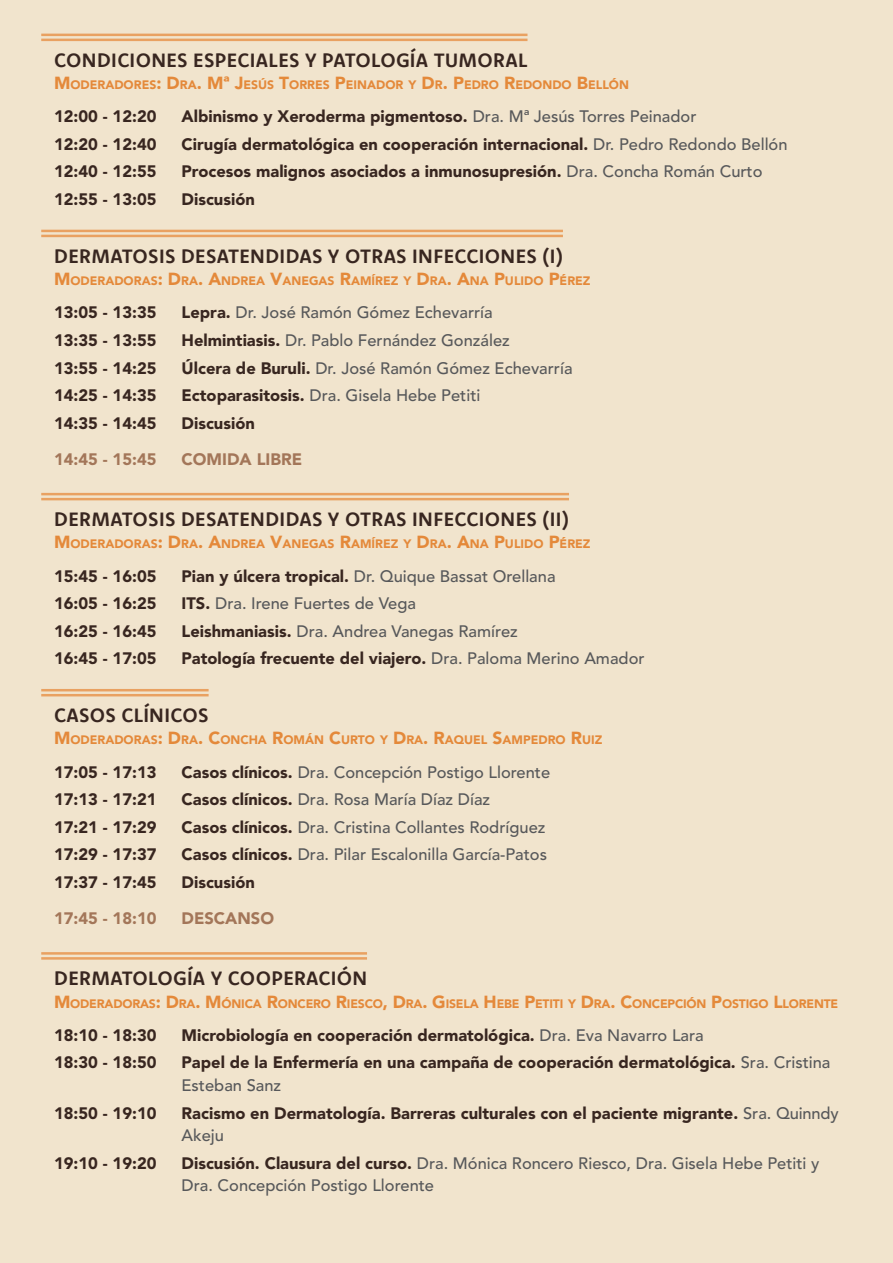
<style>
.page{position:relative;width:893px;height:1263px;background:#f1e4cd}
.page>*{position:absolute;margin:0;border:0;box-sizing:border-box;transform-origin:0 0}
.titulos{font:700 19.5px "Komet";letter-spacing:.02em;color:#382620}
.ponencia{font:900 16.5px/22.5px "Avenir LT Std";color:#382620}
.ponencia-2{font:500 16.5px/22.5px "Avenir LT Std";color:#57585a}
.discusion__descanso__comida{font:900 16.5px "Avenir LT Std";color:#a37659}
.moderadoras{font:900 12.15px "Avenir LT Std";color:#e4893a}
.s1{font-size:17.4px}
.s2{font-weight:500;color:#57585a}
.s3{font-weight:900;color:#382620}
</style>
<div class="page">
<hr style="left:41px;top:34px;width:486px;height:2px;background:#e9a161">
<hr style="left:41px;top:39px;width:486px;height:2px;background:#e9a161">
<hr style="left:41px;top:230px;width:522px;height:2px;background:#e9a161">
<hr style="left:41px;top:235px;width:522px;height:2px;background:#e9a161">
<hr style="left:41px;top:493px;width:528px;height:2px;background:#e9a161">
<hr style="left:41px;top:498px;width:528px;height:2px;background:#e9a161">
<hr style="left:41px;top:689px;width:168px;height:2px;background:#e9a161">
<hr style="left:41px;top:694px;width:168px;height:2px;background:#e9a161">
<hr style="left:41px;top:952px;width:326px;height:3px;background:#e9a161">
<hr style="left:41px;top:957px;width:326px;height:3px;background:#e9a161">
<p class="titulos" style="left:54px;top:47px;width:475px">CONDICIONES ESPECIALES Y PATOLOGÍA TUMORAL</p>
<p class="moderadoras" style="left:54px;top:78px;width:576px"><span class="s1">M</span>ODERADORES<span class="s1">: D</span>RA<span class="s1">. Mª J</span>ESÚS <span class="s1">T</span>ORRES <span class="s1">P</span>EINADOR Y <span class="s1">D</span>R<span class="s1">. P</span>EDRO <span class="s1">R</span>EDONDO <span class="s1">B</span>ELLÓN</p>
<p class="ponencia" style="left:54px;top:105px;width:104px">12:00 - 12:20</p>
<p class="ponencia" style="left:182px;top:105px;width:516px">Albinismo y Xeroderma pigmentoso. <span class="s2">Dra. Mª Jesús Torres Peinador</span></p>
<p class="ponencia" style="left:54px;top:133px;width:104px">12:20 - 12:40</p>
<p class="ponencia" style="left:182px;top:133px;width:607px">Cirugía dermatológica en cooperación internacional. <span class="s2">Dr. Pedro Redondo Bellón</span></p>
<p class="ponencia" style="left:54px;top:160px;width:104px">12:40 - 12:55</p>
<p class="ponencia" style="left:182px;top:160px;width:582px">Procesos malignos asociados a inmunosupresión. <span class="s2">Dra. Concha Román Curto</span></p>
<p class="ponencia" style="left:54px;top:188px;width:104px">12:55 - 13:05</p>
<p class="ponencia" style="left:182px;top:188px;width:75px">Discusión</p>
<p class="titulos" style="left:54px;top:243px;width:510px">DERMATOSIS DESATENDIDAS Y OTRAS INFECCIONES (I)</p>
<p class="moderadoras" style="left:54px;top:274px;width:538px"><span class="s1">M</span>ODERADORAS<span class="s1">: D</span>RA<span class="s1">. A</span>NDREA <span class="s1">V</span>ANEGAS <span class="s1">R</span>AMÍREZ Y <span class="s1">D</span>RA<span class="s1">. A</span>NA <span class="s1">P</span>ULIDO <span class="s1">P</span>ÉREZ</p>
<p class="ponencia" style="left:54px;top:301px;width:104px">13:05 - 13:35</p>
<p class="ponencia-2" style="left:182px;top:302px;width:313px"><span class="s3">Lepra.</span> Dr. José Ramón Gómez Echevarría</p>
<p class="ponencia" style="left:54px;top:329px;width:104px">13:35 - 13:55</p>
<p class="ponencia-2" style="left:182px;top:329px;width:330px"><span class="s3">Helmintiasis.</span> Dr. Pablo Fernández González</p>
<p class="ponencia" style="left:54px;top:356px;width:104px">13:55 - 14:25</p>
<p class="ponencia-2" style="left:182px;top:357px;width:392px"><span class="s3">Úlcera de Buruli.</span> Dr. José Ramón Gómez Echevarría</p>
<p class="ponencia" style="left:54px;top:384px;width:104px">14:25 - 14:35</p>
<p class="ponencia-2" style="left:182px;top:385px;width:300px"><span class="s3">Ectoparasitosis.</span> Dra. Gisela Hebe Petiti</p>
<p class="ponencia" style="left:54px;top:412px;width:104px">14:35 - 14:45</p>
<p class="ponencia" style="left:182px;top:412px;width:75px">Discusión</p>
<p class="discusion__descanso__comida" style="left:54px;top:449px;width:104px">14:45 - 15:45</p>
<p class="discusion__descanso__comida" style="left:182px;top:449px;width:122px">COMIDA LIBRE</p>
<p class="titulos" style="left:54px;top:506px;width:516px">DERMATOSIS DESATENDIDAS Y OTRAS INFECCIONES (II)</p>
<p class="moderadoras" style="left:54px;top:537px;width:538px"><span class="s1">M</span>ODERADORAS<span class="s1">: D</span>RA<span class="s1">. A</span>NDREA <span class="s1">V</span>ANEGAS <span class="s1">R</span>AMÍREZ Y <span class="s1">D</span>RA<span class="s1">. A</span>NA <span class="s1">P</span>ULIDO <span class="s1">P</span>ÉREZ</p>
<p class="ponencia" style="left:54px;top:564px;width:104px">15:45 - 16:05</p>
<p class="ponencia-2" style="left:182px;top:565px;width:376px"><span class="s3">Pian y úlcera tropical.</span> Dr. Quique Bassat Orellana</p>
<p class="ponencia" style="left:54px;top:592px;width:104px">16:05 - 16:25</p>
<p class="ponencia-2" style="left:182px;top:593px;width:236px"><span class="s3">ITS.</span> Dra. Irene Fuertes de Vega</p>
<p class="ponencia" style="left:54px;top:620px;width:104px">16:25 - 16:45</p>
<p class="ponencia-2" style="left:182px;top:620px;width:338px"><span class="s3">Leishmaniasis.</span> Dra. Andrea Vanegas Ramírez</p>
<p class="ponencia" style="left:54px;top:647px;width:104px">16:45 - 17:05</p>
<p class="ponencia" style="left:182px;top:647px;width:464px">Patología frecuente del viajero. <span class="s2">Dra. Paloma Merino Amador</span></p>
<p class="titulos" style="left:54px;top:702px;width:156px">CASOS CLÍNICOS</p>
<p class="moderadoras" style="left:54px;top:733px;width:550px"><span class="s1">M</span>ODERADORAS<span class="s1">: D</span>RA<span class="s1">. C</span>ONCHA <span class="s1">R</span>OMÁN <span class="s1">C</span>URTO Y <span class="s1">D</span>RA<span class="s1">. R</span>AQUEL <span class="s1">S</span>AMPEDRO <span class="s1">R</span>UIZ</p>
<p class="ponencia" style="left:54px;top:760px;width:104px">17:05 - 17:13</p>
<p class="ponencia-2" style="left:182px;top:761px;width:370px"><span class="s3">Casos clínicos.</span> Dra. Concepción Postigo Llorente</p>
<p class="ponencia" style="left:54px;top:788px;width:104px">17:13 - 17:21</p>
<p class="ponencia-2" style="left:182px;top:789px;width:310px"><span class="s3">Casos clínicos.</span> Dra. Rosa María Díaz Díaz</p>
<p class="ponencia" style="left:54px;top:816px;width:104px">17:21 - 17:29</p>
<p class="ponencia-2" style="left:182px;top:816px;width:365px"><span class="s3">Casos clínicos.</span> Dra. Cristina Collantes Rodríguez</p>
<p class="ponencia" style="left:54px;top:843px;width:104px">17:29 - 17:37</p>
<p class="ponencia-2" style="left:182px;top:844px;width:367px"><span class="s3">Casos clínicos.</span> Dra. Pilar Escalonilla García-Patos</p>
<p class="ponencia" style="left:54px;top:871px;width:104px">17:37 - 17:45</p>
<p class="ponencia" style="left:182px;top:871px;width:75px">Discusión</p>
<p class="discusion__descanso__comida" style="left:54px;top:908px;width:104px">17:45 - 18:10</p>
<p class="discusion__descanso__comida" style="left:182px;top:908px;width:94px">DESCANSO</p>
<p class="titulos" style="left:54px;top:966px;width:314px">DERMATOLOGÍA Y COOPERACIÓN</p>
<p class="moderadoras" style="left:54px;top:996px;width:786px"><span class="s1">M</span>ODERADORAS<span class="s1">: D</span>RA<span class="s1">. M</span>ÓNICA <span class="s1">R</span>ONCERO <span class="s1">R</span>IESCO<span class="s1">, D</span>RA<span class="s1">. G</span>ISELA <span class="s1">H</span>EBE <span class="s1">P</span>ETITI Y <span class="s1">D</span>RA<span class="s1">. C</span>ONCEPCIÓN <span class="s1">P</span>OSTIGO <span class="s1">L</span>LORENTE</p>
<p class="ponencia" style="left:54px;top:1024px;width:104px">18:10 - 18:30</p>
<p class="ponencia" style="left:182px;top:1024px;width:524px">Microbiología en cooperación dermatológica. <span class="s2">Dra. Eva Navarro Lara</span></p>
<p class="ponencia" style="left:54px;top:1051px;width:104px">18:30 - 18:50</p>
<p class="ponencia" style="left:182px;top:1051px;width:650px">Papel de la Enfermería en una campaña de cooperación dermatológica. <span class="s2">Sra. Cristina<br>Esteban Sanz</span></p>
<p class="ponencia" style="left:54px;top:1101px;width:104px">18:50 - 19:10</p>
<p class="ponencia" style="left:182px;top:1101px;width:659px">Racismo en Dermatología. Barreras culturales con el paciente migrante. <span class="s2">Sra. Quinndy<br>Akeju</span></p>
<p class="ponencia" style="left:54px;top:1151px;width:104px">19:10 - 19:20</p>
<p class="ponencia-2" style="left:182px;top:1152px;width:639px"><span class="s3">Discusión. Clausura del curso.</span> Dra. Mónica Roncero Riesco, Dra. Gisela Hebe Petiti y<br>Dra. Concepción Postigo Llorente</p>
</div>
